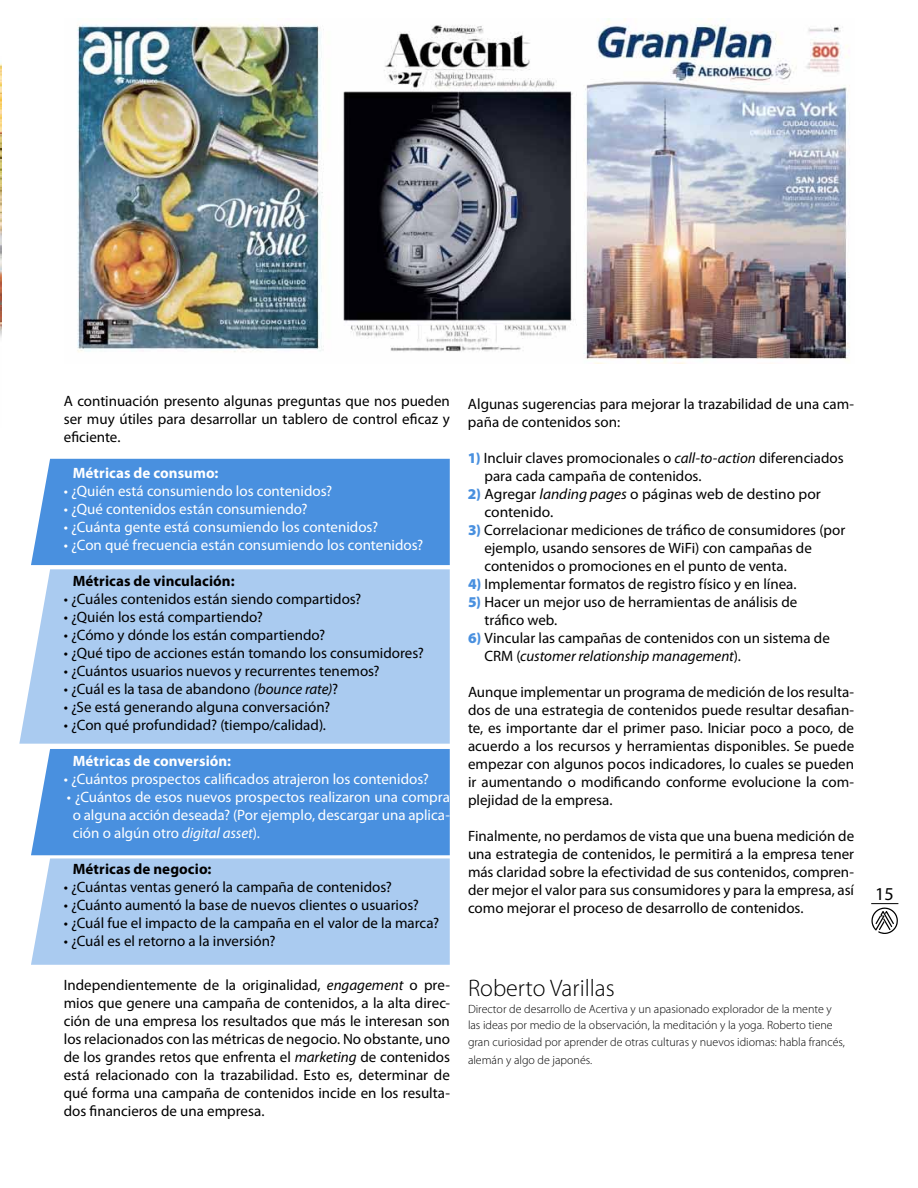
<style>
.page{position:relative;width:918px;height:1188px;background:#fff}
.page>*{position:absolute;margin:0;border:0;box-sizing:border-box;transform-origin:0 0}
.t1{font:300 24px "Myriad Pro";color:#000}
.t2{font:18.15px "Myriad";color:#000}
.t3{font:15px/18px "Myriad Pro";color:#000}
.t4{font:15px/18px "Myriad Pro";color:#fff;text-align:justify}
.t5{font:700 15px "Myriad Pro";letter-spacing:.005em;color:#000}
.t6{font:700 15px "Myriad Pro";letter-spacing:.005em;color:#fff}
.t7{font:300 12px/16.5px "Myriad Pro";color:#000}
.s1{font-style:italic}
.s2{font-weight:900;color:#4990df}
</style>
<div class="page">
<svg style="left:871px;top:903px;width:27px;height:31px"></svg>
<div style="left:31px;top:459px;width:419px;height:106px;background:#4990df"></div>
<div style="left:31px;top:749px;width:419px;height:106px;background:#4990df"></div>
<div style="left:31px;top:858px;width:419px;height:107px;background:#aacbf0"></div>
<div style="left:19px;top:569px;width:431px;height:175px;background:#aacbf0"></div>
<img style="left:77px;top:19px;width:773px;height:344px">
<img style="left:0;top:63px;width:1px;height:275px">
<p class="t3" style="left:64px;top:391px;width:388px;text-align:justify">A continuación presento algunas preguntas que nos pueden ser muy útiles para desarrollar un tablero de control eficaz y eficiente.</p>
<p class="t6" style="left:73px;top:463px;width:147px">Métricas de consumo:</p>
<p class="t4" style="left:64px;top:481px;width:270px">• ¿Quién está consumiendo los contenidos?</p>
<p class="t4" style="left:64px;top:499px;width:245px">• ¿Qué contenidos están consumiendo?</p>
<p class="t4" style="left:64px;top:517px;width:316px">• ¿Cuánta gente está consumiendo los contenidos?</p>
<p class="t4" style="left:64px;top:535px;width:361px">• ¿Con qué frecuencia están consumiendo los contenidos?</p>
<p class="t5" style="left:73px;top:571px;width:163px">Métricas de vinculación:</p>
<p class="t3" style="left:64px;top:589px;width:299px">• ¿Cuáles contenidos están siendo compartidos?</p>
<p class="t3" style="left:64px;top:607px;width:201px">• ¿Quién los está compartiendo?</p>
<p class="t3" style="left:64px;top:625px;width:263px">• ¿Cómo y dónde los están compartiendo?</p>
<p class="t3" style="left:64px;top:643px;width:362px">• ¿Qué tipo de acciones están tomando los consumidores?</p>
<p class="t3" style="left:64px;top:661px;width:317px">• ¿Cuántos usuarios nuevos y recurrentes tenemos?</p>
<p class="t3" style="left:64px;top:679px;width:276px">• ¿Cuál es la tasa de abandono <span class="s1">(bounce rate)</span>?</p>
<p class="t3" style="left:64px;top:697px;width:268px">• ¿Se está generando alguna conversación?</p>
<p class="t3" style="left:64px;top:715px;width:264px">• ¿Con qué profundidad? (tiempo/calidad).</p>
<p class="t6" style="left:73px;top:751px;width:160px">Métricas de conversión:</p>
<p class="t4" style="left:64px;top:769px;width:367px">• ¿Cuántos prospectos calificados atrajeron los contenidos?</p>
<p class="t4" style="left:73px;top:787px;width:379px;text-indent:-6px">• ¿Cuántos de esos nuevos prospectos realizaron una compra o alguna acción deseada? (Por ejemplo, descargar una aplica&shy;ción o algún otro <span class="s1">digital asset</span>).</p>
<p class="t5" style="left:73px;top:859px;width:140px">Métricas de negocio:</p>
<p class="t3" style="left:64px;top:877px;width:330px">• ¿Cuántas ventas generó la campaña de contenidos?</p>
<p class="t3" style="left:64px;top:895px;width:357px">• ¿Cuánto aumentó la base de nuevos clientes o usuarios?</p>
<p class="t3" style="left:64px;top:913px;width:377px">• ¿Cuál fue el impacto de la campaña en el valor de la marca?</p>
<p class="t3" style="left:64px;top:931px;width:213px">• ¿Cuál es el retorno a la inversión?</p>
<p class="t3" style="left:64px;top:976px;width:388px;text-align:justify">Independientemente de la originalidad, <span class="s1">engagement</span> o pre&shy;mios que genere una campaña de contenidos, a la alta direc&shy;ción de una empresa los resultados que más le interesan son los relacionados con las métricas de negocio. No obstante, uno de los grandes retos que enfrenta el <span class="s1">marketing</span> de contenidos está relacionado con la trazabilidad. Esto es, determinar de qué forma una campaña de contenidos incide en los resulta&shy;dos financieros de una empresa.</p>
<p class="t3" style="left:468px;top:395px;width:388px">Algunas sugerencias para mejorar la trazabilidad de una cam&shy;paña de contenidos son:</p>
<p class="t3" style="left:484px;top:449px;width:361px;text-indent:-16px"><span class="s2">1)</span> Incluir claves promocionales o <span class="s1">call-to-action</span> diferenciados para cada campaña de contenidos.</p>
<p class="t3" style="left:484px;top:485px;width:338px;text-indent:-16px"><span class="s2">2)</span> Agregar <span class="s1">landing pages</span> o páginas web de destino por contenido.</p>
<p class="t3" style="left:484px;top:521px;width:362px;text-indent:-16px"><span class="s2">3)</span> Correlacionar mediciones de tráfico de consumidores (por ejemplo, usando sensores de WiFi) con campañas de contenidos o promociones en el punto de venta.</p>
<p class="t3" style="left:468px;top:575px;width:330px"><span class="s2">4)</span> Implementar formatos de registro físico y en línea.</p>
<p class="t3" style="left:484px;top:593px;width:314px;text-indent:-16px"><span class="s2">5)</span> Hacer un mejor uso de herramientas de análisis de tráfico web.</p>
<p class="t3" style="left:484px;top:629px;width:347px;text-indent:-16px"><span class="s2">6)</span> Vincular las campañas de contenidos con un sistema de<br>CRM (<span class="s1">customer relationship management</span>).</p>
<p class="t3" style="left:468px;top:683px;width:388px;text-align:justify">Aunque implementar un programa de medición de los resulta&shy;dos de una estrategia de contenidos puede resultar desafian&shy;te, es importante dar el primer paso. Iniciar poco a poco, de acuerdo a los recursos y herramientas disponibles. Se puede empezar con algunos pocos indicadores, lo cuales se pueden ir aumentando o modificando conforme evolucione la com&shy;plejidad de la empresa.</p>
<p class="t3" style="left:468px;top:827px;width:388px;text-align:justify">Finalmente, no perdamos de vista que una buena medición de una estrategia de contenidos, le permitirá a la empresa tener más claridad sobre la efectividad de sus contenidos, compren&shy;der mejor el valor para sus consumidores y para la empresa, así como mejorar el proceso de desarrollo de contenidos.</p>
<h1 class="t1" style="left:468px;top:975px;width:148px">Roberto Varillas</h1>
<p class="t7" style="left:468px;top:1001px;width:378px">Director de desarrollo de Acertiva y un apasionado explorador de la mente y las ideas por medio de la observación, la meditación y la yoga. Roberto tiene gran curiosidad por aprender de otras culturas y nuevos idiomas: habla francés,</p>
<p class="t7" style="left:468px;top:1052px;width:126px">alemán y algo de japonés.</p>
<p class="t2" style="left:875px;top:885px;width:20px">15</p>
</div>
